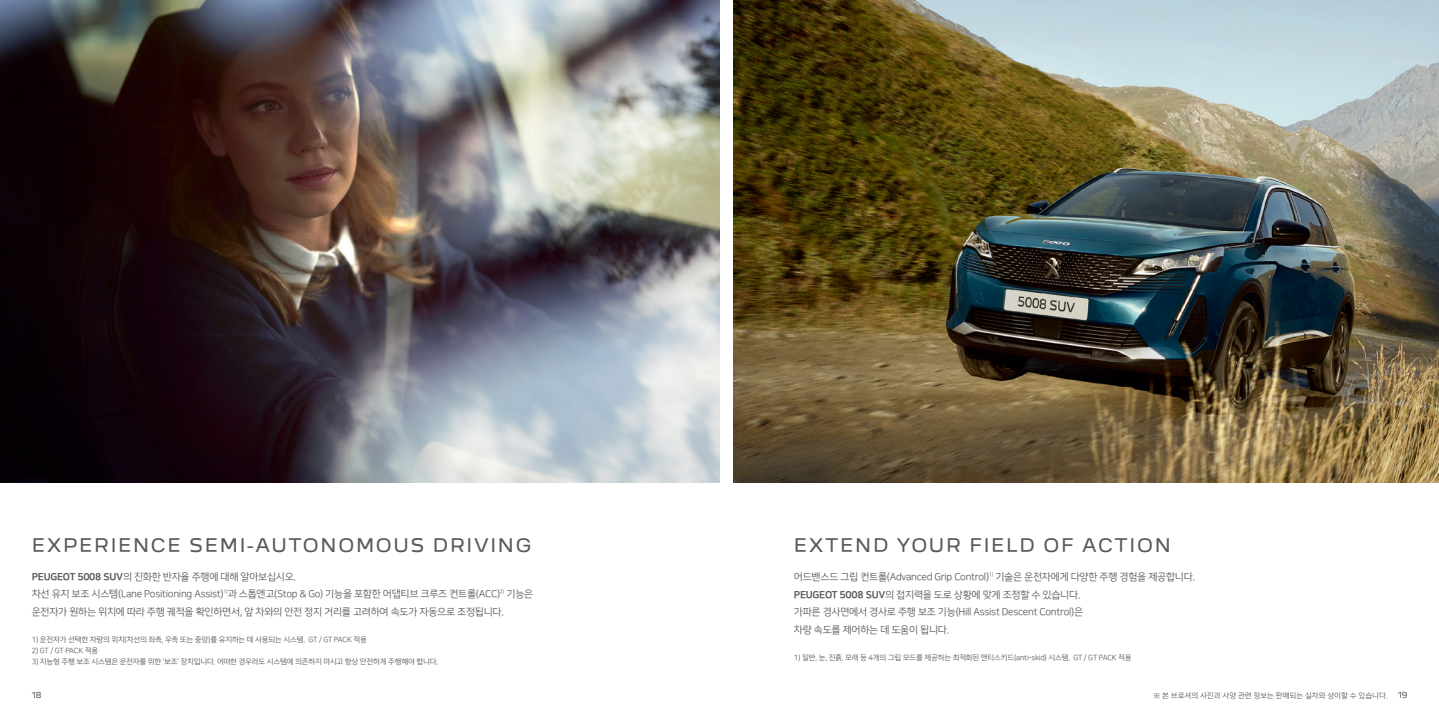
<style>
.page{position:relative;width:1439px;height:720px;background:#fff}
.page>*{position:absolute;margin:0;border:0;box-sizing:border-box;transform-origin:0 0}
.t1{font:16.88px "Peugeot New";letter-spacing:.1em;color:#595757}
.t2{font:10px/17.5px "Nanum Square OTFR";letter-spacing:-.025em;color:#595757}
.t3{font:7.5px "Nanum Square OTFR";letter-spacing:-.025em;color:#595757}
.t4{font:7.5px "Nanum Square OTFR";color:#595757}
.t5{font:7.5px "Peugeot New";color:#595757}
.s1{font-family:"Nanum Square OTFEB"}
</style>
<div class="page">
<img style="left:0;top:0;width:719px;height:482px">
<img style="left:733px;top:0;width:706px;height:482px">
<h1 class="t1" style="left:32px;top:533px;width:501px">EXPERIENCE SEMI-AUTONOMOUS DRIVING</h1>
<p class="t2" style="left:32px;top:568px;width:503px"><span class="s1">PEUGEOT 5008 SUV</span>의 진화한 반자율 주행에 대해 알아보십시오.<br>차선 유지 보조 시스템(Lane Positioning Assist)<sup>1)</sup>과 스톱앤고(Stop &amp; Go) 기능을 포함한 어댑티브 크루즈 컨트롤(ACC)<sup>2)</sup> 기능은 운전자가 원하는 위치에 따라 주행 궤적을 확인하면서, 앞 차와의 안전 정지 거리를 고려하여 속도가 자동으로 조정됩니다.</p>
<p class="t3" style="left:32px;top:635px;width:336px">1) 운전자가 선택한 차량의 위치(차선의 좌측, 우측 또는 중앙)를 유지하는 데 사용되는 시스템. GT / GT PACK 적용</p>
<p class="t3" style="left:32px;top:646px;width:68px">2) GT / GT PACK 적용</p>
<p class="t3" style="left:32px;top:657px;width:408px">3) 지능형 주행 보조 시스템은 운전자를 위한 ‘보조’ 장치입니다. 어떠한 경우라도 시스템에 의존하지 마시고 항상 안전하게 주행해야 합니다.</p>
<h1 class="t1" style="left:794px;top:533px;width:378px">EXTEND YOUR FIELD OF ACTION</h1>
<p class="t2" style="left:794px;top:568px;width:403px">어드밴스드 그립 컨트롤(Advanced Grip Control)<sup>1)</sup> 기술은 운전자에게 다양한 주행 경험을 제공합니다.<br><span class="s1">PEUGEOT 5008 SUV</span>의 접지력을 도로 상황에 맞게 조정할 수 있습니다.<br>가파른 경사면에서 경사로 주행 보조 기능(Hill Assist Descent Control)은<br>차량 속도를 제어하는 데 도움이 됩니다.</p>
<p class="t3" style="left:794px;top:653px;width:339px">1) 일반, 눈, 진흙, 모래 등 4개의 그립 모드를 제공하는 최적화된 앤티스키드(anti-skid) 시스템. GT / GT PACK 적용</p>
<p class="t5" style="left:32px;top:690px;width:11px">18</p>
<p class="t4" style="left:1153px;top:691px;width:236px">※ 본 브로셔의 사진과 사양 관련 정보는 판매되는 실차와 상이할 수 있습니다.</p>
<p class="t5" style="left:1397px;top:690px;width:11px">19</p>
</div>
